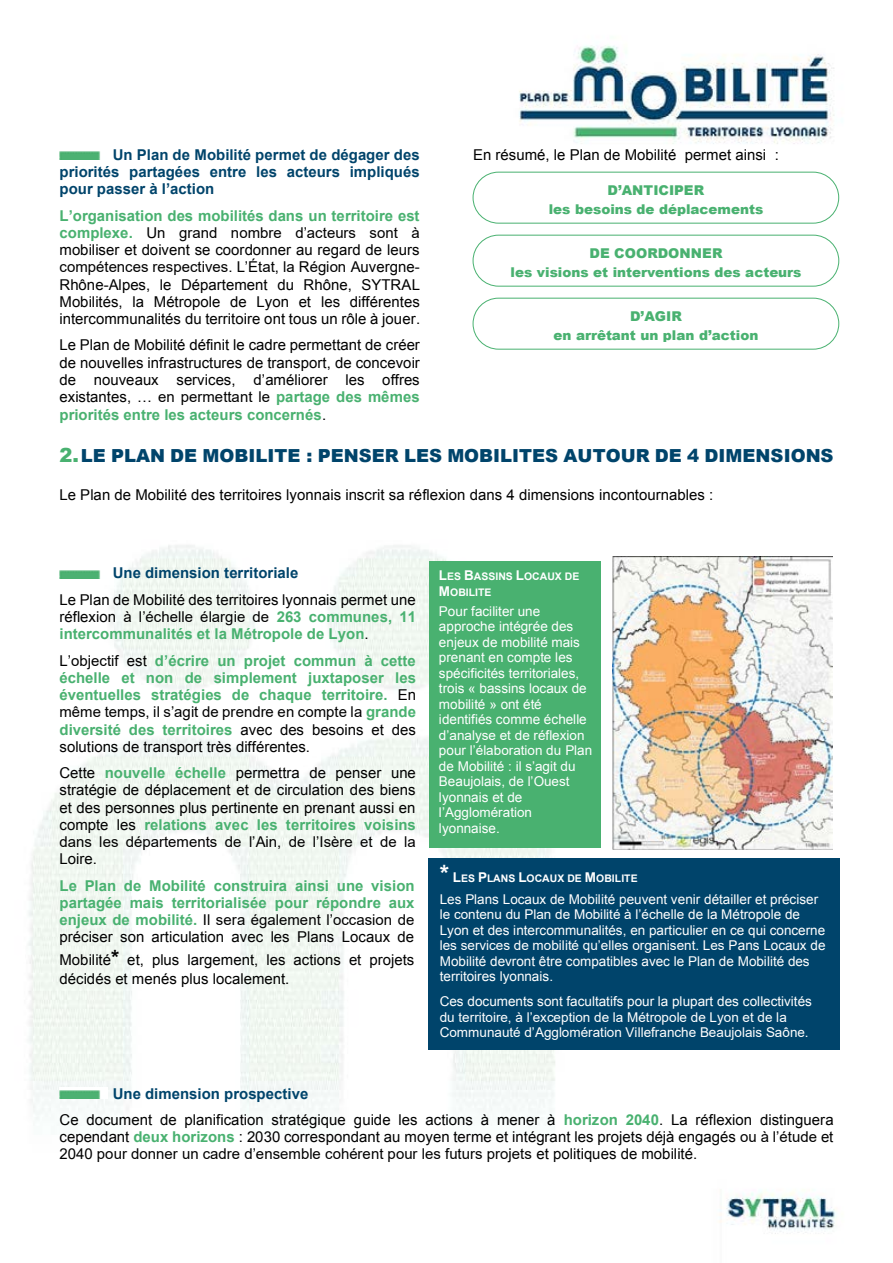
<style>
.page{position:relative;width:893px;height:1263px;background:#fff}
.page>*{position:absolute;margin:0;border:0;box-sizing:border-box;transform-origin:0 0}
.t1{font:900 18px "Arial";color:#00446b}
.t2{font:15px/17.2px "Arial";color:#000;text-align:justify}
.t3{font:700 15px/17.2px "Arial";color:#49b170;text-align:justify}
.t4{font:700 15px/17.2px "Arial";color:#00446b;text-align:justify}
.t5{font:13.5px/15.6px "Arial";letter-spacing:.005em;color:#fff}
.t6{font:900 13.5px/18.9px "Arial";color:#49b170;text-align:center}
.t7{font:700 10.5px/15.5px "Arial";color:#fff}
.s1{font-weight:700;color:#49b170}
.s2{font-size:19.5px;color:#49b170}
.s3{font-weight:400;color:#000}
.s4{font-weight:700;font-size:21px}
.s5{font-size:13.5px}
.s6{font-size:24px}
.s7{font-weight:700;color:#00446b}
</style>
<div class="page">
<img style="left:28px;top:45px;width:812px;height:1189px">
<img style="left:60px;top:149px;width:48px;height:11px">
<img style="left:60px;top:567px;width:48px;height:11px">
<img style="left:60px;top:1087px;width:48px;height:11px">
<div style="left:473px;top:172px;width:366px;height:51px;background:#fff;border-radius:26px"></div>
<div style="left:473px;top:172px;width:366px;height:51px;border:1px solid #49b170;border-radius:26px"></div>
<div style="left:473px;top:235px;width:366px;height:51px;background:#fff;border-radius:26px"></div>
<div style="left:473px;top:235px;width:366px;height:51px;border:1px solid #49b170;border-radius:26px"></div>
<div style="left:473px;top:298px;width:366px;height:51px;background:#fff;border-radius:26px"></div>
<div style="left:473px;top:298px;width:366px;height:51px;border:1px solid #49b170;border-radius:26px"></div>
<div style="left:430px;top:561px;width:171px;height:287px;background:#49b170"></div>
<img style="left:613px;top:556px;width:219px;height:294px">
<div style="left:428px;top:858px;width:412px;height:192px;background:#00446b"></div>
<p class="t4" style="left:60px;top:146px;width:362px;text-indent:53px">Un Plan de Mobilité permet de dégager des priorités partagées entre les acteurs impliqués pour passer à l’action</p>
<p class="t2" style="left:60px;top:207px;width:362px"><span class="s1">L’organisation des mobilités dans un territoire est complexe.</span> Un grand nombre d’acteurs sont à mobiliser et doivent se coordonner au regard de leurs compétences respectives. L’État, la Région Auvergne-Rhône-Alpes, le Département du Rhône, SYTRAL Mobilités, la Métropole de Lyon et les différentes intercommunalités du territoire ont tous un rôle à jouer.</p>
<p class="t2" style="left:60px;top:337px;width:362px">Le Plan de Mobilité définit le cadre permettant de créer de nouvelles infrastructures de transport, de concevoir de nouveaux services, d’améliorer les offres existantes, … en permettant le <span class="s1">partage des mêmes priorités entre les acteurs concernés</span>.</p>
<p class="t2" style="left:473px;top:146px;width:307px">En résumé, le Plan de Mobilité permet ainsi :</p>
<p class="t6" style="left:549px;top:180px;width:216px">D’ANTICIPER<br>les besoins de déplacements</p>
<p class="t6" style="left:511px;top:243px;width:292px">DE COORDONNER<br>les visions et interventions des acteurs</p>
<p class="t6" style="left:554px;top:306px;width:206px">D’AGIR<br>en arrêtant un plan d’action</p>
<p class="t1" style="left:60px;top:443px;width:775px"><span class="s2">2.</span>LE PLAN DE MOBILITE : PENSER LES MOBILITES AUTOUR DE 4 DIMENSIONS</p>
<p class="t2" style="left:60px;top:486px;width:655px">Le Plan de Mobilité des territoires lyonnais inscrit sa réflexion dans 4 dimensions incontournables :</p>
<p class="t4" style="left:113px;top:565px;width:187px">Une dimension territoriale</p>
<p class="t2" style="left:60px;top:591px;width:358px">Le Plan de Mobilité des territoires lyonnais permet une réflexion à l’échelle élargie de <span class="s1">263 communes, 11 intercommunalités et la Métropole de Lyon</span>.</p>
<p class="t3" style="left:60px;top:652px;width:358px"><span class="s3">L’objectif est</span> d’écrire un projet commun à cette échelle et non de simplement juxtaposer les éventuelles stratégies de chaque territoire. <span class="s3">En même temps, il s’agit de prendre en compte la</span> grande diversité des territoires <span class="s3">avec des besoins et des solutions de transport très différentes.</span></p>
<p class="t2" style="left:60px;top:764px;width:358px">Cette <span class="s1">nouvelle échelle</span> permettra de penser une stratégie de déplacement et de circulation des biens et des personnes plus pertinente en prenant aussi en compte les <span class="s1">relations avec les territoires voisins </span>dans les départements de l’Ain, de l’Isère et de la Loire.</p>
<p class="t3" style="left:60px;top:877px;width:357px">Le Plan de Mobilité construira ainsi une vision partagée mais territorialisée pour répondre aux enjeux de mobilité. <span class="s3">Il sera également l’occasion de préciser son articulation avec les Plans Locaux de</span></p>
<p class="t2" style="left:60px;top:951px;width:356px;line-height:18.6px">Mobilité<span class="s4">*</span> et, plus largement, les actions et projets décidés et menés plus localement.</p>
<p class="t7" style="left:439px;top:569px;width:142px"><span class="s5">L</span>ES <span class="s5">B</span>ASSINS <span class="s5">L</span>OCAUX DE<br><span class="s5">M</span>OBILITE</p>
<p class="t5" style="left:439px;top:603px;width:155px">Pour faciliter une approche intégrée des enjeux de mobilité mais prenant en compte les spécificités territoriales, trois « bassins locaux de mobilité » ont été identifiés comme échelle d’analyse et de réflexion pour l’élaboration du Plan de Mobilité : il s’agit du<br>Beaujolais, de l’Ouest lyonnais et de l’Agglomération lyonnaise.</p>
<p class="t7" style="left:440px;top:871px;width:199px"><span class="s6">*</span> <span class="s5">L</span>ES <span class="s5">P</span>LANS <span class="s5">L</span>OCAUX DE <span class="s5">M</span>OBILITE</p>
<p class="t5" style="left:440px;top:891px;width:387px">Les Plans Locaux de Mobilité peuvent venir détailler et préciser le contenu du Plan de Mobilité à l’échelle de la Métropole de Lyon et des intercommunalités, en particulier en ce qui concerne les services de mobilité qu’elles organisent. Les Pans Locaux de Mobilité devront être compatibles avec le Plan de Mobilité des territoires lyonnais.</p>
<p class="t5" style="left:440px;top:993px;width:374px">Ces documents sont facultatifs pour la plupart des collectivités du territoire, à l’exception de la Métropole de Lyon et de la<br>Communauté d’Agglomération Villefranche Beaujolais Saône.</p>
<p class="t2" style="left:60px;top:1080px;width:775px;line-height:26.2px;text-indent:53px"><span class="s7">Une dimension prospective<br></span>Ce document de planification stratégique guide les actions à mener à <span class="s1">horizon 2040</span>. La réflexion distinguera</p>
<p class="t2" style="left:60px;top:1128px;width:775px">cependant <span class="s1">deux horizons</span> : 2030 correspondant au moyen terme et intégrant les projets déjà engagés ou à l’étude et<br>2040 pour donner un cadre d’ensemble cohérent pour les futurs projets et politiques de mobilité.</p>
</div>
